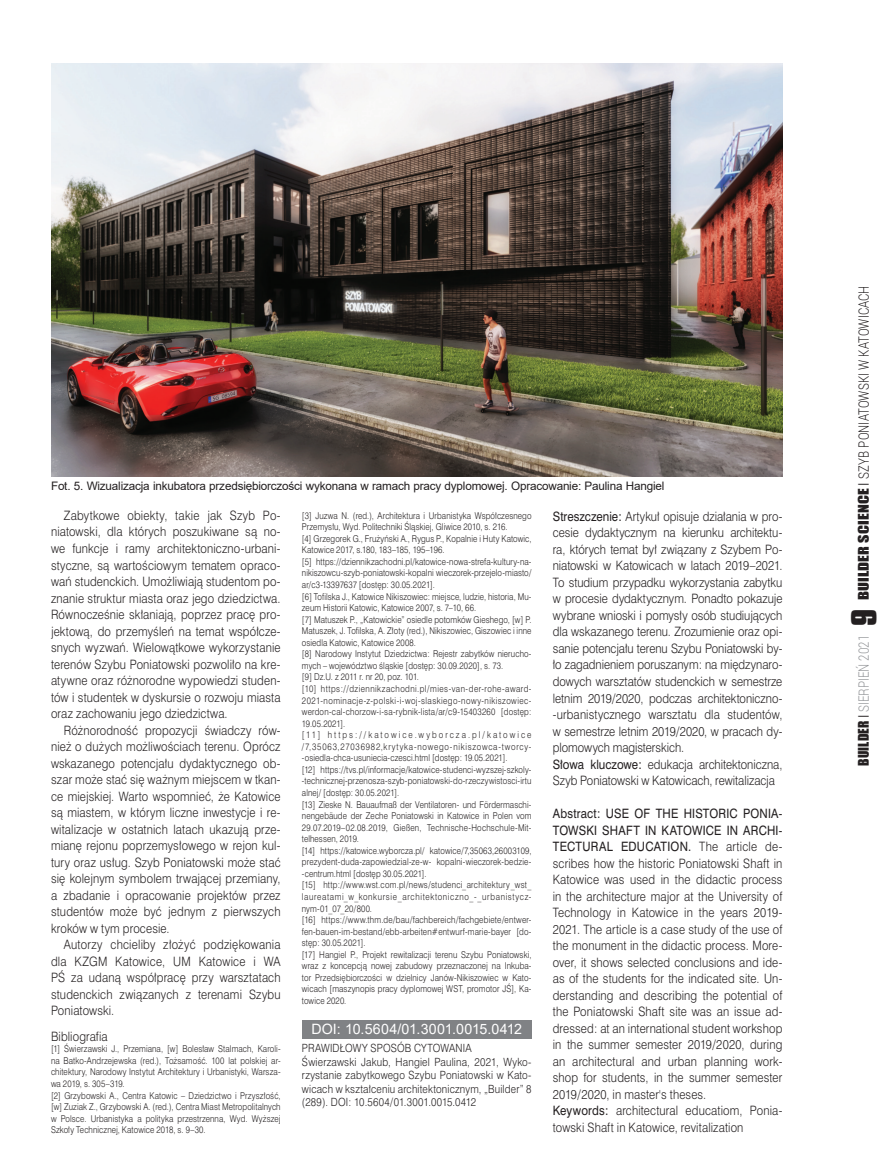
<style>
.page{position:relative;width:893px;height:1170px;background:#fff}
.page>*{position:absolute;margin:0;border:0;box-sizing:border-box;transform-origin:0 0}
.t1{font:300 14.25px "Roboto";letter-spacing:.005em;color:#231f20;scale:.8 1}
.Fot_podpis{font:14.25px "Arial";letter-spacing:.01em;color:#fff}
.t2{font:300 14.25px "Roboto";color:#939598;scale:.8 1}
.tekst_swiss{font:12px/16.5px "Swis 721 Lt PL";letter-spacing:.015em;color:#231f20;text-align:justify;scale:.89 1}
.ABSTRAKT_ANGIELSKI{font:12px/16.5px "Swis 721 Lt PL";letter-spacing:.01em;color:#231f20;text-align:justify;scale:.89 1}
.ABSTRAKT_POLSKI{font:12px/16.5px "Swis 721 Lt PL";letter-spacing:-.005em;color:#231f20;text-align:justify;scale:.89 1}
.LIITERATURA{font:12px "Swis 721 Lt PL";letter-spacing:.01em;color:#231f20;scale:.89 1}
.Fot_podpis-2{font:11.7px "Arial";letter-spacing:-.015em;color:#231f20}
.PRAWIDLOWY_SPOSOB_CY{font:10.5px/13.5px "Swis 721 Lt PL";letter-spacing:.02em;color:#231f20;text-align:justify;scale:.89 1}
.LITERATURA_WYLICZENI{font:8.7px/11.6px "Swis 721 Lt PL";letter-spacing:.015em;color:#231f20;text-align:justify;scale:.86 1}
.s1{font-family:"Swis 721 PL"}
.s2{font-family:"Impact";font-weight:400;font-size:13.5px}
.s3{font-family:"Swis 721 Lt PL";font-weight:400;font-size:13.5px}
.s4{font-family:"Impact";font-weight:400;font-size:13.5px;color:#231f20}
.s5{font-family:"Swis 721 Lt PL";font-weight:400;font-size:13.5px;color:#231f20}
.s6{font-family:"Compacta PL";font-weight:700;font-size:30px;color:#231f20}
</style>
<div class="page">
<div style="left:302px;top:1019px;width:229px;height:19px;background:#808285"></div>
<img style="left:51px;top:63px;width:731px;height:413px">
<p class="Fot_podpis-2" style="left:51px;top:478px;width:615px">Fot. 5. Wizualizacja inkubatora przedsiębiorczości wykonana w ramach pracy dyplomowej. Opracowanie: Paulina Hangiel</p>
<p class="tekst_swiss" style="left:51px;top:507px;width:259px;text-indent:13px">Zabytkowe obiekty, takie jak Szyb Po&shy;niatowski, dla których poszukiwane są no&shy;we funkcje i ramy architektoniczno-urbani&shy;styczne, są wartościowym tematem opraco&shy;wań studenckich. Umożliwiają studentom po&shy;znanie struktur miasta oraz jego dziedzictwa.<br>Równocześnie skłaniają, poprzez pracę pro&shy;jektową, do przemyśleń na temat współcze&shy;snych wyzwań. Wielowątkowe wykorzystanie terenów Szybu Poniatowski pozwoliło na kre&shy;atywne oraz różnorodne wypowiedzi studen&shy;tów i studentek w dyskursie o rozwoju miasta oraz zachowaniu jego dziedzictwa.</p>
<p class="tekst_swiss" style="left:51px;top:721px;width:259px;text-indent:13px">Różnorodność propozycji świadczy rów&shy;nież o dużych możliwościach terenu. Oprócz wskazanego potencjału dydaktycznego ob&shy;szar może stać się ważnym miejscem w tkan&shy;ce miejskiej. Warto wspomnieć, że Katowice są miastem, w którym liczne inwestycje i re&shy;witalizacje w ostatnich latach ukazują prze&shy;mianę rejonu poprzemysłowego w rejon kul&shy;tury oraz usług. Szyb Poniatowski może stać się kolejnym symbolem trwającej przemiany, a zbadanie i opracowanie projektów przez studentów może być jednym z pierwszych kroków w tym procesie.</p>
<p class="tekst_swiss" style="left:51px;top:936px;width:259px;text-indent:13px">Autorzy chcieliby złożyć podziękowania dla KZGM Katowice, UM Katowice i WA PŚ za udaną współpracę przy warsztatach studenckich związanych z terenami Szybu Poniatowski.</p>
<p class="LIITERATURA" style="left:51px;top:1028px;width:65px">Bibliografia</p>
<p class="LITERATURA_WYLICZENI" style="left:51px;top:1043px;width:268px">[1] Świerzawski J., Przemiana, [w] Bolesław Stalmach, Karoli&shy;na Batko-Andrzejewska (red.), Tożsamość. 100 lat polskiej ar&shy;chitektury, Narodowy Instytut Architektury i Urbanistyki, Warsza&shy;wa 2019, s. 305–319.</p>
<p class="LITERATURA_WYLICZENI" style="left:51px;top:1089px;width:268px">[2] Grzybowski A., Centra Katowic – Dziedzictwo i Przyszłość, [w] Zuziak Z., Grzybowski A. (red.), Centra Miast Metropolitalnych w Polsce. Urbanistyka a polityka przestrzenna, Wyd. Wyższej Szkoły Technicznej, Katowice 2018, s. 9–30.</p>
<p class="LITERATURA_WYLICZENI" style="left:302px;top:509px;width:268px">[3] Juzwa N. (red.), Architektura i Urbanistyka Współczesnego<br>Przemysłu, Wyd. Politechniki Śląskiej, Gliwice 2010, s. 216.</p>
<p class="LITERATURA_WYLICZENI" style="left:302px;top:532px;width:268px">[4] Grzegorek G., Frużyński A., Rygus P., Kopalnie i Huty Katowic,<br>Katowice 2017, s.180, 183–185, 195–196.</p>
<p class="LITERATURA_WYLICZENI" style="left:302px;top:555px;width:268px">[5] https://dziennikzachodni.pl/katowice-nowa-strefa-kultury-na&shy;nikiszowcu-szyb-poniatowski-kopalni wieczorek-przejelo-miasto/ ar/c3-13397637 [dostęp: 30.05.2021].</p>
<p class="LITERATURA_WYLICZENI" style="left:302px;top:590px;width:268px">[6] Tofilska J., Katowice Nikiszowiec: miejsce, ludzie, historia, Mu&shy;zeum Historii Katowic, Katowice 2007, s. 7–10, 66.</p>
<p class="LITERATURA_WYLICZENI" style="left:302px;top:613px;width:269px">[7] Matuszek P., „Katowickie” osiedle potomków Gieshego, [w] P.<br>Matuszek, J. Tofilska, A. Złoty (red.), Nikiszowiec, Giszowiec i inne osiedla Katowic, Katowice 2008.</p>
<p class="LITERATURA_WYLICZENI" style="left:302px;top:648px;width:268px">[8] Narodowy Instytut Dziedzictwa: Rejestr zabytków nierucho&shy;mych – województwo śląskie [dostęp: 30.09.2020], s. 73.</p>
<p class="LITERATURA_WYLICZENI" style="left:302px;top:671px;width:138px">[9] Dz.U. z 2011 r. nr 20, poz. 101.</p>
<p class="LITERATURA_WYLICZENI" style="left:302px;top:682px;width:268px">[10] https://dziennikzachodni.pl/mies-van-der-rohe-award-2021-nominacje-z-polski-i-woj-slaskiego-nowy-nikiszowiec&shy;werdon-cal-chorzow-i-sa-rybnik-lista/ar/c9-15403260 [dostęp:<br>19.05.2021].</p>
<p class="LITERATURA_WYLICZENI" style="left:302px;top:729px;width:268px">[11] https://katowice.wyborcza.pl/katowice /7,35063,27036982,krytyka-nowego-nikiszowca-tworcy--osiedla-chca-usuniecia-czesci.html [dostęp: 19.05.2021].</p>
<p class="LITERATURA_WYLICZENI" style="left:302px;top:763px;width:268px">[12] https://tvs.pl/informacje/katowice-studenci-wyzszej-szkoly--technicznej-przenosza-szyb-poniatowski-do-rzeczywistosci-irtu alnej/ [dostęp: 30.05.2021].</p>
<p class="LITERATURA_WYLICZENI" style="left:302px;top:798px;width:268px">[13] Zieske N. Bauaufmaß der Ventilatoren- und Fördermaschi&shy;nengebäude der Zeche Poniatowski in Katowice in Polen vom 29.07.2019–02.08.2019, Gießen, Technische-Hochschule-Mit&shy;telhessen, 2019.</p>
<p class="LITERATURA_WYLICZENI" style="left:302px;top:844px;width:268px">[14] https://katowice.wyborcza.pl/ katowice/7,35063,26003109, prezydent-duda-zapowiedzial-ze-w- kopalni-wieczorek-bedzie--centrum.html [dostęp 30.05.2021].</p>
<p class="LITERATURA_WYLICZENI" style="left:302px;top:879px;width:268px">[15] http://www.wst.com.pl/news/studenci_architektury_wst_ laureatami_w_konkursie_architektoniczno_-_urbanistycz&shy;nym-01_07_20/800.</p>
<p class="LITERATURA_WYLICZENI" style="left:302px;top:913px;width:268px">[16] https://www.thm.de/bau/fachbereich/fachgebiete/entwer&shy;fen-bauen-im-bestand/ebb-arbeiten#entwurf-marie-bayer [do&shy;stęp: 30.05.2021].</p>
<p class="LITERATURA_WYLICZENI" style="left:302px;top:948px;width:268px">[17] Hangiel P., Projekt rewitalizacji terenu Szybu Poniatowski, wraz z koncepcją nowej zabudowy przeznaczonej na Inkuba&shy;tor Przedsiębiorczości w dzielnicy Janów-Nikiszowiec w Kato&shy;wicach [maszynopis pracy dyplomowej WST, promotor JŚ], Ka&shy;towice 2020.</p>
<p class="Fot_podpis" style="left:311px;top:1019px;width:212px">DOI: 10.5604/01.3001.0015.0412</p>
<p class="PRAWIDLOWY_SPOSOB_CY" style="left:302px;top:1041px;width:192px">PRAWIDŁOWY SPOSÓB CYTOWANIA</p>
<p class="PRAWIDLOWY_SPOSOB_CY" style="left:302px;top:1054px;width:259px">Świerzawski Jakub, Hangiel Paulina, 2021, Wyko&shy;rzystanie zabytkowego Szybu Poniatowski w Kato&shy;wicach w kształceniu architektonicznym, „Builder” 8 (289). DOI: 10.5604/01.3001.0015.0412</p>
<p class="ABSTRAKT_POLSKI" style="left:553px;top:508px;width:259px"><span class="s1">Streszczenie:</span> Artykuł opisuje działania w pro&shy;cesie dydaktycznym na kierunku architektu&shy;ra, których temat był związany z Szybem Po&shy;niatowski w Katowicach w latach 2019–2021.<br>To studium przypadku wykorzystania zabytku w procesie dydaktycznym. Ponadto pokazuje wybrane wnioski i pomysły osób studiujących dla wskazanego terenu. Zrozumienie oraz opi&shy;sanie potencjału terenu Szybu Poniatowski by&shy;ło zagadnieniem poruszanym: na międzynaro&shy;dowych warsztatów studenckich w semestrze letnim 2019/2020, podczas architektoniczno--urbanistycznego warsztatu dla studentów, w semestrze letnim 2019/2020, w pracach dy&shy;plomowych magisterskich.</p>
<p class="ABSTRAKT_POLSKI" style="left:553px;top:755px;width:259px"><span class="s1">Słowa kluczowe:</span> edukacja architektoniczna,<br>Szyb Poniatowski w Katowicach, rewitalizacja</p>
<p class="ABSTRAKT_ANGIELSKI" style="left:553px;top:805px;width:259px"><span class="s1">Abstract: USE OF THE HISTORIC PONIA-TOWSKI SHAFT IN KATOWICE IN ARCHI-TECTURAL EDUCATION.</span> The article de&shy;scribes how the historic Poniatowski Shaft in Katowice was used in the didactic process in the architecture major at the University of Technology in Katowice in the years 2019- 2021. The article is a case study of the use of the monument in the didactic process. More&shy;over, it shows selected conclusions and ide&shy;as of the students for the indicated site. Un&shy;derstanding and describing the potential of the Poniatowski Shaft site was an issue ad&shy;dressed: at an international student workshop in the summer semester 2019/2020, during an architectural and urban planning work&shy;shop for students, in the summer semester 2019/2020, in master's theses.</p>
<p class="ABSTRAKT_ANGIELSKI" style="left:553px;top:1102px;width:259px"><span class="s1">Keywords:</span> architectural educatiom, Ponia&shy;towski Shaft in Katowice, revitalization</p>
<p class="t1" style="left:854px;top:600px;width:395px;rotate:-90deg"><span class="s2">BUILDER SCIENCE</span> <span class="s3">I</span> SZYB PONIATOWSKI W KATOWICACH</p>
<p class="t2" style="left:854px;top:765px;width:197px;rotate:-90deg"><span class="s4">BUILDER</span> <span class="s5">I</span> SIERPIEŃ 2021 <span class="s6">9</span></p>
</div>
